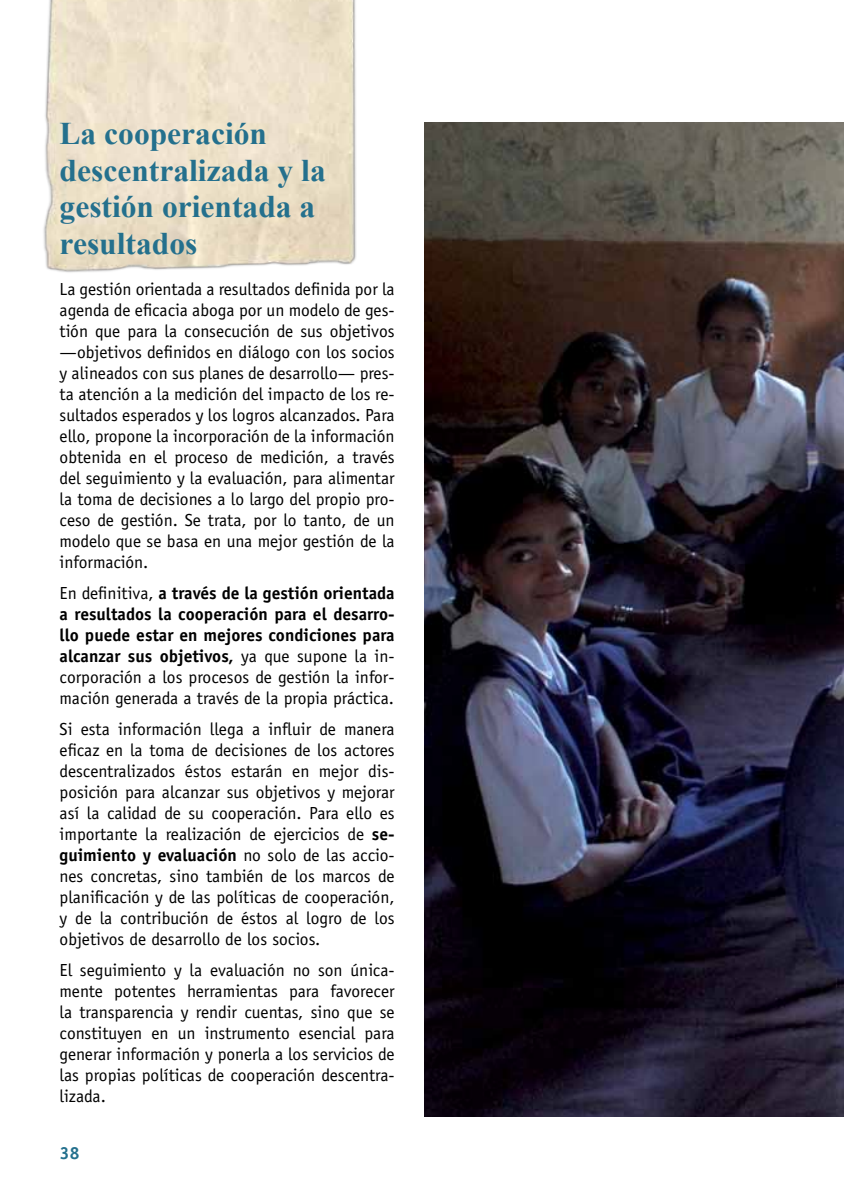
<style>
.page{position:relative;width:844px;height:1191px;background:#fff}
.page>*{position:absolute;margin:0;border:0;box-sizing:border-box;transform-origin:0 0}
.t1{font:700 31.5px/36.8px "Times New Roman";color:#24708d}
.t2{font:17.5px/21px "Officina Sans Std";color:#000;text-align:justify}
.t3{font:700 17.5px/21px "Officina Sans Std";color:#000;text-align:justify}
.t4{font:700 17.5px "Officina Sans Std";color:#24708d}
.s1{font-weight:400}
.s2{font-weight:700}
</style>
<div class="page">
<img style="left:424px;top:122px;width:419px;height:994px">
<img style="left:43px;top:0;width:313px;height:273px">
<h1 class="t1" style="left:60px;top:114px;width:267px">La cooperación descentralizada y la gestión orientada a resultados</h1>
<p class="t2" style="left:60px;top:278px;width:336px">La gestión orientada a resultados definida por la agenda de eficacia aboga por un modelo de ges&shy;tión que para la consecución de sus objetivos —objetivos definidos en diálogo con los socios y alineados con sus planes de desarrollo— pres&shy;ta atención a la medición del impacto de los re&shy;sultados esperados y los logros alcanzados. Para ello, propone la incorporación de la información obtenida en el proceso de medición, a través del seguimiento y la evaluación, para alimentar la toma de decisiones a lo largo del propio pro&shy;ceso de gestión. Se trata, por lo tanto, de un modelo que se basa en una mejor gestión de la información.</p>
<p class="t3" style="left:60px;top:582px;width:336px"><span class="s1">En definitiva,</span> a través de la gestión orientada a resultados la cooperación para el desarro&shy;llo puede estar en mejores condiciones para alcanzar sus objetivos, <span class="s1">ya que supone la in&shy;corporación a los procesos de gestión la infor&shy;mación generada a través de la propia práctica.</span></p>
<p class="t2" style="left:60px;top:718px;width:336px">Si esta información llega a influir de manera eficaz en la toma de decisiones de los actores descentralizados éstos estarán en mejor dis&shy;posición para alcanzar sus objetivos y mejorar así la calidad de su cooperación. Para ello es importante la realización de ejercicios de <span class="s2">se&shy;guimiento y evaluación</span> no solo de las accio&shy;nes concretas, sino también de los marcos de planificación y de las políticas de cooperación, y de la contribución de éstos al logro de los objetivos de desarrollo de los socios.</p>
<p class="t2" style="left:60px;top:959px;width:336px">El seguimiento y la evaluación no son única&shy;mente potentes herramientas para favorecer la transparencia y rendir cuentas, sino que se constituyen en un instrumento esencial para generar información y ponerla a los servicios de las propias políticas de cooperación descentra&shy;lizada.</p>
<p class="t4" style="left:60px;top:1142px;width:21px">38</p>
</div>
